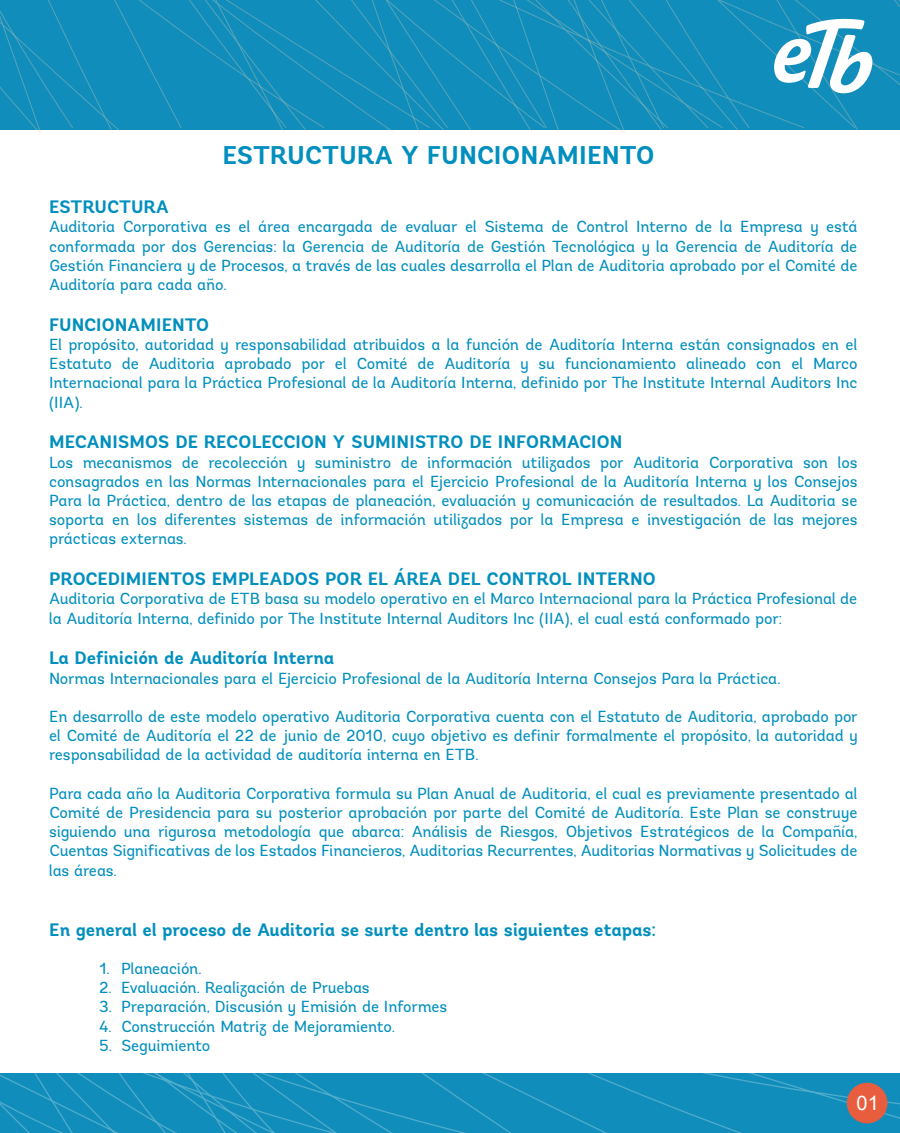
<style>
.page{position:relative;width:900px;height:1133px;background:#fff}
.page>*{position:absolute;margin:0;border:0;box-sizing:border-box;transform-origin:0 0}
.t1{font:700 25.6px "Andes";letter-spacing:-.015em;color:#008fbe}
.t2{font:20px "Arial";color:#fff}
.t3{font:700 18px "Andes";letter-spacing:-.015em;color:#008fbe}
.t4{font:16px/19.2px "Andes";letter-spacing:-.01em;color:#008fbe;text-align:justify}
</style>
<div class="page">
<svg style="left:0;top:0;width:900px;height:132px;background:#188fbc"></svg>
<svg style="left:0;top:1074px;width:900px;height:59px;background:#148ebc"></svg>
<svg style="left:774px;top:17px;width:98px;height:76px"></svg>
<div style="left:847px;top:1083px;width:41px;height:40px;background:#e95d3f;border-radius:50%"></div>
<h1 class="t1" style="left:223px;top:139px;width:434px">ESTRUCTURA Y FUNCIONAMIENTO</h1>
<p class="t3" style="left:49px;top:196px;width:122px">ESTRUCTURA</p>
<p class="t4" style="left:49px;top:217px;width:810px">Auditoria Corporativa es el área encargada de evaluar el Sistema de Control Interno de la Empresa y está conformada por dos Gerencias: la Gerencia de Auditoría de Gestión Tecnológica y la Gerencia de Auditoría de Gestión Financiera y de Procesos, a través de las cuales desarrolla el Plan de Auditoria aprobado por el Comité de Auditoría para cada año.</p>
<p class="t3" style="left:49px;top:313px;width:162px">FUNCIONAMIENTO</p>
<p class="t4" style="left:49px;top:335px;width:810px">El propósito, autoridad y responsabilidad atribuidos a la función de Auditoría Interna están consignados en el Estatuto de Auditoria aprobado por el Comité de Auditoría y su funcionamiento alineado con el Marco Internacional para la Práctica Profesional de la Auditoría Interna, definido por The Institute Internal Auditors Inc (IIA).</p>
<p class="t3" style="left:49px;top:431px;width:575px">MECANISMOS DE RECOLECCION Y SUMINISTRO DE INFORMACION</p>
<p class="t4" style="left:49px;top:452px;width:810px">Los mecanismos de recolección y suministro de información utilizados por Auditoria Corporativa son los consagrados en las Normas Internacionales para el Ejercicio Profesional de la Auditoría Interna y los Consejos Para la Práctica, dentro de las etapas de planeación, evaluación y comunicación de resultados. La Auditoria se soporta en los diferentes sistemas de información utilizados por la Empresa e investigación de las mejores prácticas externas.</p>
<p class="t3" style="left:49px;top:568px;width:609px">PROCEDIMIENTOS EMPLEADOS POR EL ÁREA DEL CONTROL INTERNO</p>
<p class="t4" style="left:49px;top:589px;width:810px">Auditoria Corporativa de ETB basa su modelo operativo en el Marco Internacional para la Práctica Profesional de la Auditoría Interna, definido por The Institute Internal Auditors Inc (IIA), el cual está conformado por:</p>
<p class="t3" style="left:49px;top:647px;width:287px">La Definición de Auditoría Interna</p>
<p class="t4" style="left:49px;top:668px;width:733px">Normas Internacionales para el Ejercicio Profesional de la Auditoría Interna Consejos Para la Práctica.</p>
<p class="t4" style="left:49px;top:707px;width:810px">En desarrollo de este modelo operativo Auditoria Corporativa cuenta con el Estatuto de Auditoria, aprobado por el Comité de Auditoría el 22 de junio de 2010, cuyo objetivo es definir formalmente el propósito, la autoridad y responsabilidad de la actividad de auditoría interna en ETB.</p>
<p class="t4" style="left:49px;top:784px;width:810px">Para cada año la Auditoria Corporativa formula su Plan Anual de Auditoria, el cual es previamente presentado al Comité de Presidencia para su posterior aprobación por parte del Comité de Auditoría. Este Plan se construye siguiendo una rigurosa metodología que abarca: Análisis de Riesgos, Objetivos Estratégicos de la Compañía, Cuentas Significativas de los Estados Financieros, Auditorias Recurrentes, Auditorias Normativas y Solicitudes de las áreas.</p>
<p class="t3" style="left:49px;top:918px;width:608px">En general el proceso de Auditoria se surte dentro las siguientes etapas:</p>
<p class="t4" style="left:99px;top:959px;width:104px">1. Planeación.</p>
<p class="t4" style="left:99px;top:978px;width:272px">2. Evaluación. Realización de Pruebas</p>
<p class="t4" style="left:99px;top:997px;width:350px">3. Preparación, Discusión y Emisión de Informes</p>
<p class="t4" style="left:99px;top:1016px;width:297px">4. Construcción Matriz de Mejoramiento.</p>
<p class="t4" style="left:99px;top:1036px;width:113px">5. Seguimiento</p>
<p class="t2" style="left:857px;top:1090px;width:24px">01</p>
</div>
